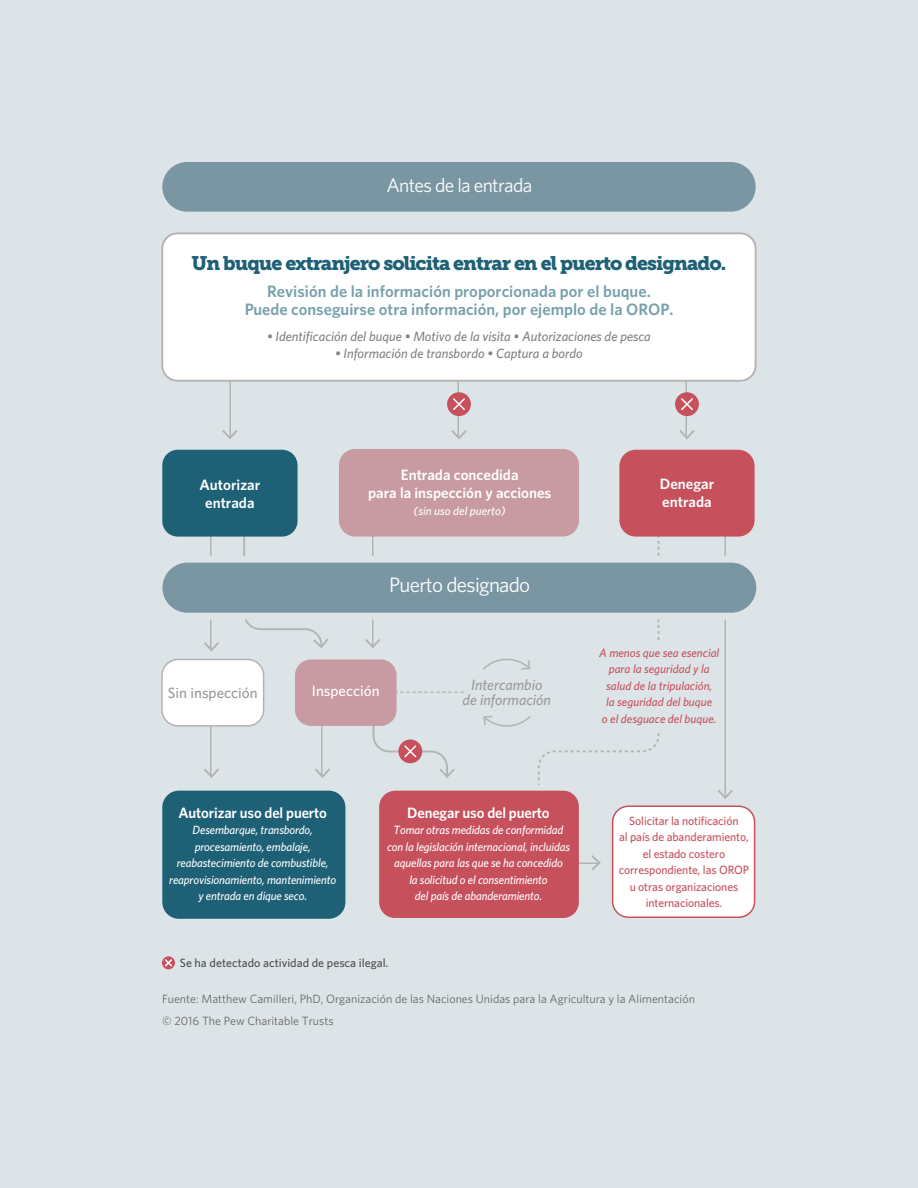
<style>
.page{position:relative;width:918px;height:1188px;background:#dde4e8}
.page>*{position:absolute;margin:0;border:0;box-sizing:border-box;transform-origin:0 0}
.t1{font:21px "Whitney";letter-spacing:-.035em;color:#fff}
.t2{font:19.5px "Museo Slab 900";letter-spacing:-.05em;color:#1e6076}
.t3{font:19.5px "Whitney";letter-spacing:-.035em;color:#fff}
.t4{font:600 16.5px/18px "Whitney";color:#1e6076;text-align:center}
.t5{font:600 15px/18px "Whitney";color:#fff;text-align:center}
.t6{font:italic 500 15px/15px "Whitney";color:#999;text-align:center}
.t7{font:500 15px "Whitney";color:#999}
.t8{font:500 15px "Whitney";color:#fff}
.t9{font:italic 500 13.5px "Whitney";color:#808180}
.t10{font:italic 500 12px/16.5px "Whitney";letter-spacing:-.01em;color:#fff;text-align:center}
.t11{font:500 12px/16.5px "Whitney";letter-spacing:-.01em;color:#c6515c;text-align:center}
.t12{font:12px/22.5px "Whitney";color:#676666}
.t13{font:italic 500 12px/16.5px "Whitney";color:#c6515c;text-align:center}
.t14{font:500 12px "Whitney";color:#4d4d4d}
</style>
<div class="page">
<div style="left:613px;top:806px;width:142px;height:111px;background:#fff;border-radius:16px"></div>
<div style="left:612px;top:806px;width:143px;height:112px;border:2px solid #c6515c;border-radius:16px"></div>
<div style="left:162px;top:791px;width:183px;height:128px;background:#1e6076;border-radius:17px"></div>
<hr style="left:458px;top:369px;width:1px;height:69px;background:#b3b3b3">
<svg style="left:451px;top:430px;width:16px;height:9px"></svg>
<hr style="left:230px;top:369px;width:1px;height:69px;background:#b3b3b3">
<svg style="left:222px;top:430px;width:16px;height:9px"></svg>
<hr style="left:210px;top:501px;width:2px;height:149px;background:#b3b3b3">
<svg style="left:204px;top:642px;width:15px;height:10px"></svg>
<hr style="left:372px;top:494px;width:2px;height:152px;background:#b3b3b3">
<svg style="left:365px;top:639px;width:15px;height:9px"></svg>
<svg style="left:243px;top:537px;width:86px;height:111px"></svg>
<hr style="left:724px;top:492px;width:2px;height:304px;background:#b3b3b3">
<svg style="left:718px;top:790px;width:15px;height:9px"></svg>
<hr style="left:210px;top:711px;width:2px;height:65px;background:#b3b3b3">
<svg style="left:204px;top:769px;width:15px;height:9px"></svg>
<hr style="left:556px;top:862px;width:42px;height:2px;background:#b3b3b3">
<svg style="left:591px;top:855px;width:10px;height:15px"></svg>
<hr style="left:321px;top:711px;width:1px;height:65px;background:#b3b3b3">
<svg style="left:315px;top:769px;width:15px;height:9px"></svg>
<div style="left:447px;top:392px;width:24px;height:24px;background:#c6515c;border-radius:50%"></div>
<svg style="left:453px;top:398px;width:12px;height:12px"></svg>
<svg style="left:162px;top:956px;width:13px;height:13px"></svg>
<svg style="left:164px;top:958px;width:9px;height:10px"></svg>
<hr style="left:686px;top:369px;width:1px;height:69px;background:#b3b3b3">
<svg style="left:679px;top:430px;width:16px;height:9px"></svg>
<div style="left:675px;top:392px;width:24px;height:24px;background:#c6515c;border-radius:50%"></div>
<svg style="left:681px;top:398px;width:12px;height:12px"></svg>
<div style="left:162px;top:233px;width:594px;height:148px;background:#fff;border-radius:15px"></div>
<div style="left:161px;top:232px;width:596px;height:150px;border:2px solid #b3b3b3;border-radius:15px"></div>
<div style="left:162px;top:162px;width:594px;height:50px;background:#7a96a3;border-radius:25px"></div>
<svg style="left:483px;top:525px;width:177px;height:260px"></svg>
<div style="left:339px;top:449px;width:240px;height:88px;background:#c89ba2;border-radius:16px"></div>
<div style="left:162px;top:450px;width:136px;height:87px;background:#1e6076;border-radius:15px"></div>
<div style="left:295px;top:659px;width:102px;height:67px;background:#c89ba2;border-radius:16px"></div>
<div style="left:162px;top:659px;width:102px;height:67px;background:#fff;border-radius:16px"></div>
<div style="left:161px;top:659px;width:103px;height:68px;border:2px solid #b3b3b3;border-radius:16px"></div>
<div style="left:642px;top:642px;width:33px;height:91px;background:#dde4e8"></div>
<div style="left:619px;top:450px;width:136px;height:87px;background:#c6515c;border-radius:16px"></div>
<div style="left:379px;top:791px;width:200px;height:127px;background:#c6515c;border-radius:16px"></div>
<svg style="left:372px;top:692px;width:92px;height:86px"></svg>
<div style="left:156px;top:556px;width:607px;height:63px;border:14px solid #dde4e8;border-radius:25px"></div>
<div style="left:162px;top:563px;width:594px;height:50px;background:#7a96a3;border-radius:25px"></div>
<p class="t3" style="left:386px;top:173px;width:147px">Antes de la entrada</p>
<p class="t2" style="left:192px;top:252px;width:536px">Un buque extranjero solicita entrar en el puerto designado.</p>
<h3 class="t4" style="left:244px;top:282px;width:431px">Revisión de la información proporcionada por el buque.<br>Puede conseguirse otra información, por ejemplo de la OROP.</h3>
<p class="t9" style="left:267px;top:328px;width:385px">• Identificación del buque • Motivo de la visita • Autorizaciones de pesca</p>
<p class="t9" style="left:335px;top:344px;width:249px">• Información de transbordo • Captura a bordo</p>
<p class="t5" style="left:200px;top:476px;width:62px">Autorizar entrada</p>
<p class="t5" style="left:368px;top:466px;width:185px">Entrada concedida<br>para la inspección y acciones</p>
<p class="t10" style="left:414px;top:502px;width:94px">(sin uso del puerto)</p>
<p class="t1" style="left:389px;top:571px;width:143px">Puerto designado</p>
<p class="t7" style="left:168px;top:683px;width:91px">Sin inspección</p>
<p class="t8" style="left:312px;top:681px;width:69px">Inspección</p>
<p class="t6" style="left:463px;top:677px;width:90px">Intercambio de información</p>
<p class="t5" style="left:660px;top:474px;width:56px;text-align:left">Denegar entrada</p>
<p class="t13" style="left:599px;top:644px;width:122px">A menos que sea esencial para la seguridad y la salud de la tripulación,<br>la seguridad del buque<br>o el desguace del buque.</p>
<p class="t5" style="left:179px;top:803px;width:150px">Autorizar uso del puerto</p>
<p class="t10" style="left:169px;top:822px;width:168px">Desembarque, transbordo, procesamiento, embalaje, reabastecimiento de combustible, reaprovisionamiento, mantenimiento y entrada en dique seco.</p>
<p class="t11" style="left:619px;top:812px;width:132px">Solicitar la notificación<br>al país de abanderamiento, el estado costero correspondiente, las OROP u otras organizaciones internacionales.</p>
<p class="t5" style="left:407px;top:803px;width:144px">Denegar uso del puerto</p>
<p class="t10" style="left:387px;top:822px;width:184px">Tomar otras medidas de conformidad con la legislación internacional, incluidas aquellas para las que se ha concedido<br>la solicitud o el consentimiento<br>del país de abanderamiento.</p>
<p class="t14" style="left:180px;top:955px;width:210px">Se ha detectado actividad de pesca ilegal.</p>
<p class="t12" style="left:162px;top:987px;width:534px">Fuente: Matthew Camilleri, PhD, Organización de las Naciones Unidas para la Agricultura y la Alimentación © 2016 The Pew Charitable Trusts</p>
</div>
